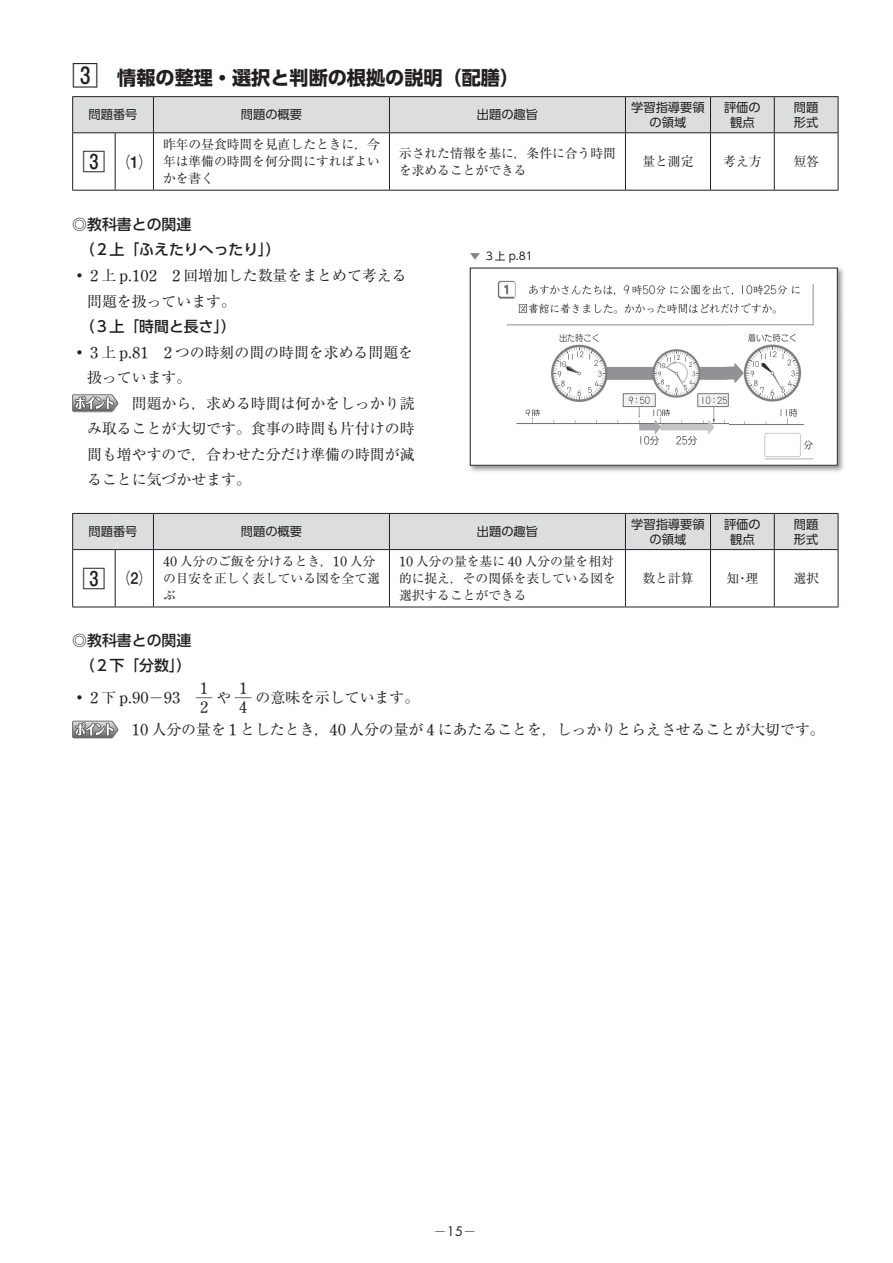
<style>
.page{position:relative;width:893px;height:1263px;background:#fff}
.page>*{position:absolute;margin:0;border:0;box-sizing:border-box;transform-origin:0 0}
.t1{font:500 22.35px "Gothic MB101 Pr 6";color:#231f20}
.t2{font:700 19.2px "UD Shin Go Pro";color:#231f20}
.t3{font:14.85px/25.5px "Ryumin Pr 6";color:#231f20}
.t4{font:500 14.85px/25.5px "UD Shin Go Pro";color:#231f20}
.t5{font:12.75px/17px "Ryumin Pr 6";color:#231f20}
.t6{font:italic 12.75px "Btuc Math";color:#231f20}
.t7{font:12.15px/14.9px "UD Shin Go Pro";color:#231f20;text-align:center}
.t8{font:10.65px "UD Shin Go Pro";color:#231f20}
.s1{font-family:"Gothic MB101 Pr 6";font-weight:500;font-size:25.5px}
.s2{font-family:"Btu Pi 2";font-weight:400;font-size:15.9px}
.s3{font-family:"Btuc Math"}
.s4{color:#808285}
.s5{font-family:"Btuc Fract"}
.s6{font-family:"Futura";font-style:normal}
</style>
<div class="page">
<svg style="left:72px;top:394px;width:47px;height:19px"></svg>
<svg style="left:72px;top:720px;width:47px;height:19px"></svg>
<div style="left:73px;top:97px;width:765px;height:35px;background:#dcdddf"></div>
<hr style="left:72px;top:96px;width:43px;height:1px;background:#231f20">
<hr style="left:72px;top:97px;width:1px;height:35px;background:#231f20">
<hr style="left:115px;top:96px;width:38px;height:1px;background:#231f20">
<hr style="left:153px;top:96px;width:236px;height:1px;background:#231f20">
<hr style="left:153px;top:97px;width:1px;height:35px;background:#231f20">
<hr style="left:389px;top:96px;width:236px;height:1px;background:#231f20">
<hr style="left:389px;top:97px;width:1px;height:35px;background:#231f20">
<hr style="left:625px;top:96px;width:85px;height:1px;background:#231f20">
<hr style="left:625px;top:97px;width:1px;height:35px;background:#231f20">
<hr style="left:710px;top:96px;width:64px;height:1px;background:#231f20">
<hr style="left:710px;top:97px;width:1px;height:35px;background:#231f20">
<hr style="left:774px;top:96px;width:64px;height:1px;background:#231f20">
<hr style="left:774px;top:97px;width:1px;height:35px;background:#231f20">
<hr style="left:838px;top:97px;width:1px;height:35px;background:#231f20">
<hr style="left:72px;top:132px;width:43px;height:1px;background:#231f20">
<hr style="left:72px;top:133px;width:1px;height:57px;background:#231f20">
<hr style="left:115px;top:132px;width:38px;height:1px;background:#231f20">
<hr style="left:115px;top:133px;width:1px;height:57px;background:#231f20">
<hr style="left:153px;top:132px;width:236px;height:1px;background:#231f20">
<hr style="left:153px;top:133px;width:1px;height:57px;background:#231f20">
<hr style="left:389px;top:132px;width:236px;height:1px;background:#231f20">
<hr style="left:389px;top:133px;width:1px;height:57px;background:#231f20">
<hr style="left:625px;top:132px;width:85px;height:1px;background:#231f20">
<hr style="left:625px;top:133px;width:1px;height:57px;background:#231f20">
<hr style="left:710px;top:132px;width:64px;height:1px;background:#231f20">
<hr style="left:710px;top:133px;width:1px;height:57px;background:#231f20">
<hr style="left:774px;top:132px;width:64px;height:1px;background:#231f20">
<hr style="left:774px;top:133px;width:1px;height:57px;background:#231f20">
<hr style="left:838px;top:133px;width:1px;height:57px;background:#231f20">
<hr style="left:72px;top:190px;width:43px;height:1px;background:#231f20">
<hr style="left:115px;top:190px;width:38px;height:1px;background:#231f20">
<hr style="left:153px;top:190px;width:236px;height:1px;background:#231f20">
<hr style="left:389px;top:190px;width:236px;height:1px;background:#231f20">
<hr style="left:625px;top:190px;width:85px;height:1px;background:#231f20">
<hr style="left:710px;top:190px;width:64px;height:1px;background:#231f20">
<hr style="left:774px;top:190px;width:64px;height:1px;background:#231f20">
<div style="left:73px;top:514px;width:765px;height:35px;background:#dcdddf"></div>
<hr style="left:72px;top:513px;width:43px;height:1px;background:#231f20">
<hr style="left:72px;top:514px;width:1px;height:35px;background:#231f20">
<hr style="left:115px;top:513px;width:38px;height:1px;background:#231f20">
<hr style="left:153px;top:513px;width:236px;height:1px;background:#231f20">
<hr style="left:153px;top:514px;width:1px;height:35px;background:#231f20">
<hr style="left:389px;top:513px;width:236px;height:1px;background:#231f20">
<hr style="left:389px;top:514px;width:1px;height:35px;background:#231f20">
<hr style="left:625px;top:513px;width:85px;height:1px;background:#231f20">
<hr style="left:625px;top:514px;width:1px;height:35px;background:#231f20">
<hr style="left:710px;top:513px;width:64px;height:1px;background:#231f20">
<hr style="left:710px;top:514px;width:1px;height:35px;background:#231f20">
<hr style="left:774px;top:513px;width:64px;height:1px;background:#231f20">
<hr style="left:774px;top:514px;width:1px;height:35px;background:#231f20">
<hr style="left:838px;top:514px;width:1px;height:35px;background:#231f20">
<hr style="left:72px;top:549px;width:43px;height:1px;background:#231f20">
<hr style="left:72px;top:550px;width:1px;height:57px;background:#231f20">
<hr style="left:115px;top:549px;width:38px;height:1px;background:#231f20">
<hr style="left:115px;top:550px;width:1px;height:57px;background:#231f20">
<hr style="left:153px;top:549px;width:236px;height:1px;background:#231f20">
<hr style="left:153px;top:550px;width:1px;height:57px;background:#231f20">
<hr style="left:389px;top:549px;width:236px;height:1px;background:#231f20">
<hr style="left:389px;top:550px;width:1px;height:57px;background:#231f20">
<hr style="left:625px;top:549px;width:85px;height:1px;background:#231f20">
<hr style="left:625px;top:550px;width:1px;height:57px;background:#231f20">
<hr style="left:710px;top:549px;width:64px;height:1px;background:#231f20">
<hr style="left:710px;top:550px;width:1px;height:57px;background:#231f20">
<hr style="left:774px;top:549px;width:64px;height:1px;background:#231f20">
<hr style="left:774px;top:550px;width:1px;height:57px;background:#231f20">
<hr style="left:838px;top:550px;width:1px;height:57px;background:#231f20">
<hr style="left:72px;top:607px;width:43px;height:1px;background:#231f20">
<hr style="left:115px;top:607px;width:38px;height:1px;background:#231f20">
<hr style="left:153px;top:607px;width:236px;height:1px;background:#231f20">
<hr style="left:389px;top:607px;width:236px;height:1px;background:#231f20">
<hr style="left:625px;top:607px;width:85px;height:1px;background:#231f20">
<hr style="left:710px;top:607px;width:64px;height:1px;background:#231f20">
<hr style="left:774px;top:607px;width:64px;height:1px;background:#231f20">
<img style="left:469px;top:267px;width:375px;height:50px">
<img style="left:469px;top:317px;width:53px;height:155px">
<img style="left:792px;top:317px;width:52px;height:155px">
<div style="left:470px;top:268px;width:367px;height:197px;background:#fff"></div>
<img style="left:497px;top:280px;width:317px;height:180px">
<div style="left:470px;top:268px;width:368px;height:198px;border:1px solid #231f20"></div>
<p class="t2" style="left:73px;top:62px;width:448px"><span class="s1">3</span> 情報の整理・選択と判断の根拠の説明（配膳）</p>
<p class="t7" style="left:89px;top:107px;width:50px">問題番号</p>
<p class="t7" style="left:241px;top:107px;width:63px">問題の概要</p>
<p class="t7" style="left:477px;top:107px;width:63px">出題の趣旨</p>
<p class="t7" style="left:631px;top:100px;width:75px">学習指導要領の領域</p>
<p class="t7" style="left:724px;top:100px;width:38px">評価の観点</p>
<p class="t7" style="left:794px;top:100px;width:26px;text-align:left">問題形式</p>
<h1 class="t1" style="left:83px;top:143px;width:61px">3 <span class="s2">1</span></h1>
<p class="t5" style="left:163px;top:135px;width:218px;text-align:justify">昨年の昼食時間を見直したときに，今年は準備の時間を何分間にすればよいかを書く</p>
<p class="t5" style="left:399px;top:144px;width:218px">示された情報を基に，条件に合う時間を求めることができる</p>
<p class="t5" style="left:642px;top:152px;width:53px">量と測定</p>
<p class="t5" style="left:723px;top:152px;width:40px">考え方</p>
<p class="t5" style="left:793px;top:152px;width:27px">短答</p>
<p class="t4" style="left:80px;top:211px;width:202px;text-indent:-7px">◎ 教科書との関連<br>（２上「ふえたりへったり」）</p>
<p class="t3" style="left:87px;top:262px;width:321px;text-indent:-15px">・ <span class="s3">2</span> 上 <span class="s3">p.102 2</span> 回増加した数量をまとめて考える問題を扱っています。</p>
<p class="t4" style="left:72px;top:313px;width:165px">　（３上「時間と長さ」）</p>
<p class="t3" style="left:87px;top:338px;width:327px;text-indent:-15px">・ <span class="s3">3</span> 上 <span class="s3">p.81 2</span> つの時刻の間の時間を求める問題を扱っています。</p>
<p class="t3" style="left:87px;top:389px;width:329px;text-align:justify;text-indent:45px">問題から，求める時間は何かをしっかり読み取ることが大切です。食事の時間も片付けの時間も増やすので，合わせた分だけ準備の時間が減ることに気づかせます。</p>
<p class="t8" style="left:470px;top:248px;width:64px"><span class="s4">▼</span> ３上 p.81</p>
<p class="t7" style="left:89px;top:524px;width:50px">問題番号</p>
<p class="t7" style="left:241px;top:524px;width:63px">問題の概要</p>
<p class="t7" style="left:477px;top:524px;width:63px">出題の趣旨</p>
<p class="t7" style="left:631px;top:516px;width:75px">学習指導要領の領域</p>
<p class="t7" style="left:724px;top:516px;width:38px">評価の観点</p>
<p class="t7" style="left:794px;top:516px;width:26px;text-align:left">問題形式</p>
<h1 class="t1" style="left:83px;top:560px;width:61px">3 <span class="s2">2</span></h1>
<p class="t5" style="left:163px;top:552px;width:218px"><span class="s3">40</span> 人分のご飯を分けるとき，<span class="s3">10</span> 人分の目安を正しく表している図を全て選ぶ</p>
<p class="t5" style="left:399px;top:552px;width:218px"><span class="s3">10</span> 人分の量を基に <span class="s3">40</span> 人分の量を相対的に捉え，その関係を表している図を選択することができる</p>
<p class="t5" style="left:642px;top:569px;width:53px">数と計算</p>
<p class="t5" style="left:726px;top:569px;width:33px">知・理</p>
<p class="t5" style="left:793px;top:569px;width:27px">選択</p>
<p class="t4" style="left:72px;top:627px;width:121px;text-align:center">◎ 教科書との関連（２下「分数」）</p>
<p class="t3" style="left:132px;top:681px;width:694px;line-height:32px;text-indent:-60px">・ <span class="s3">2</span> 下 <span class="s3">p.90-93</span> <span class="s5">2!</span> や <span class="s5">4!</span> の意味を示しています。<br><span class="s3">10</span> 人分の量を <span class="s3">1</span> としたとき，<span class="s3">40</span> 人分の量が <span class="s3">4</span> にあたることを，しっかりとらえさせることが大切です。</p>
<p class="t6" style="left:434px;top:1224px;width:44px">-<span class="s6">15</span>-</p>
</div>
